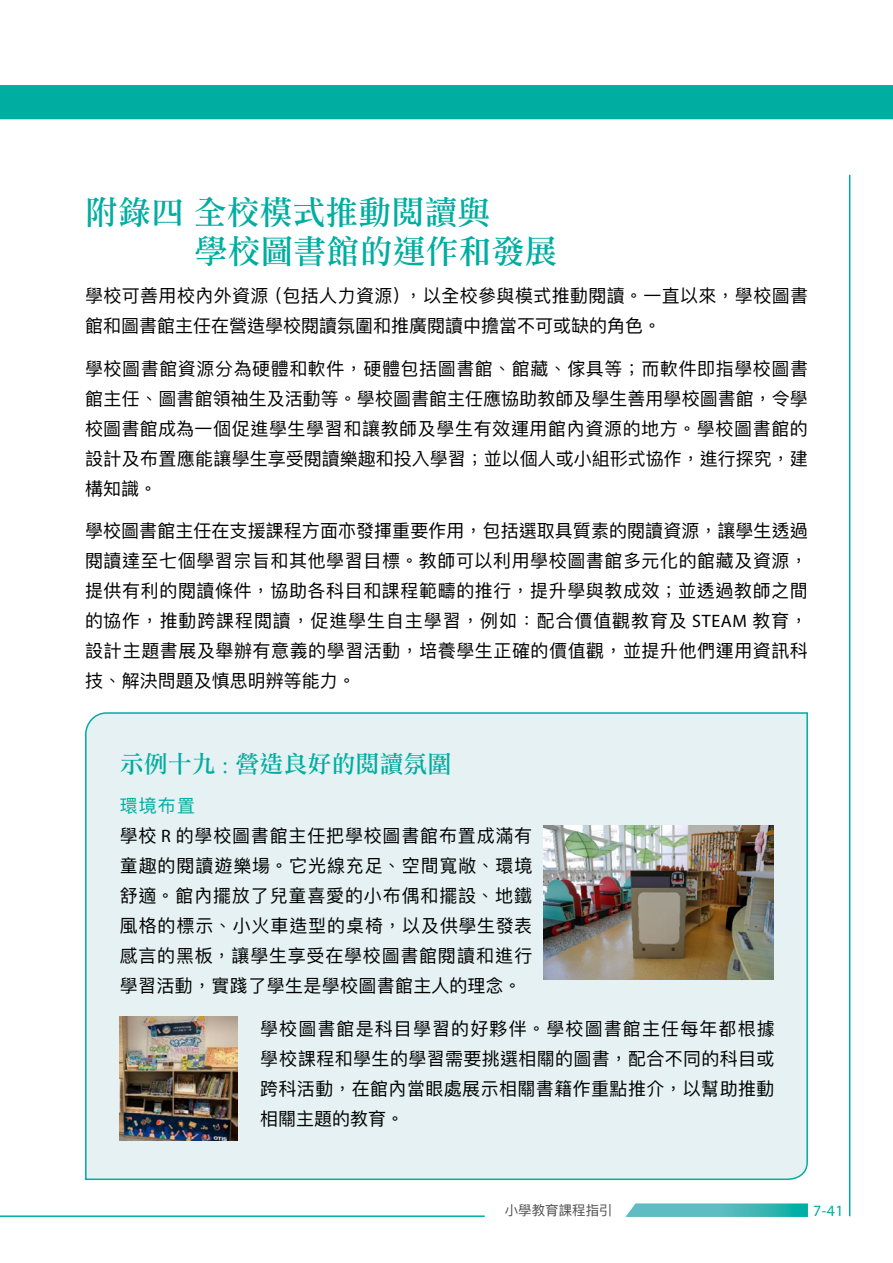
<style>
.page{position:relative;width:893px;height:1263px;background:#fff}
.page>*{position:absolute;margin:0;border:0;box-sizing:border-box;transform-origin:0 0}
.大標題{font:33px "DF Li Song W5 WIN BF";color:#00ada1}
.標題2{font:24px "DF Li Song W5 WIN BF";color:#00ada1}
.內文{font:18px/30px "Ping Fang HK Regular";letter-spacing:.02em;color:#000;text-align:justify}
.內文-列點段_1{font:18px/30px "Ping Fang HK Regular";letter-spacing:.025em;color:#000;text-align:justify}
.內文-列點段_1-2{font:18px "Ping Fang HK Regular";color:#00ada1}
.t1{font:15.75px "Myriad Pro";color:#00ada1}
.t2{font:13.5px "Ping Fang HK Regular";color:#4d4d4f}
.s1{font-family:"Myriad Pro"}
.s2{font-family:"Didot";font-size:24.75px}
</style>
<div class="page">
<div style="left:85px;top:712px;width:723px;height:469px;background:#e5f1f2"></div>
<hr style="left:849px;top:175px;width:1px;height:1041px;background:#00ada1">
<hr style="left:0;top:1215px;width:485px;height:2px;background:#00ada1">
<div style="left:0;top:85px;width:893px;height:34px;background:#00ada1"></div>
<svg style="left:625px;top:1203px;width:183px;height:14px;background:#54bcbe"></svg>
<img style="left:120px;top:1017px;width:117px;height:123px">
<img style="left:544px;top:826px;width:229px;height:153px">
<p class="大標題" style="left:85px;top:196px;width:407px">附錄四全校模式推動閱讀與</p>
<p class="大標題" style="left:195px;top:235px;width:364px">學校圖書館的運作和發展</p>
<p class="內文" style="left:85px;top:281px;width:725px">學校可善用校內外資源（包括人力資源），以全校參與模式推動閱讀。一直以來，學校圖書館和圖書館主任在營造學校閱讀氛圍和推廣閱讀中擔當不可或缺的角色。</p>
<p class="內文" style="left:85px;top:353px;width:725px">學校圖書館資源分為硬體和軟件，硬體包括圖書館、館藏、傢具等；而軟件即指學校圖書館主任、圖書館領袖生及活動等。學校圖書館主任應協助教師及學生善用學校圖書館，令學校圖書館成為一個促進學生學習和讓教師及學生有效運用館內資源的地方。學校圖書館的設計及布置應能讓學生享受閱讀樂趣和投入學習；並以個人或小組形式協作，進行探究，建構知識。</p>
<p class="內文" style="left:85px;top:516px;width:724px">學校圖書館主任在支援課程方面亦發揮重要作用，包括選取具質素的閱讀資源，讓學生透過閱讀達至七個學習宗旨和其他學習目標。教師可以利用學校圖書館多元化的館藏及資源，提供有利的閱讀條件，協助各科目和課程範疇的推行，提升學與教成效；並透過教師之間的協作，推動跨課程閲讀，促進學生自主學習，例如：配合價值觀教育及 <span class="s1">STEAM</span> 教育，設計主題書展及舉辦有意義的學習活動，培養學生正確的價值觀，並提升他們運用資訊科技、解決問題及慎思明辨等能力。</p>
<p class="標題2" style="left:120px;top:752px;width:333px">示例十九 <span class="s2">:</span> 營造良好的閱讀氛圍</p>
<p class="內文-列點段_1-2" style="left:120px;top:795px;width:77px">環境布置</p>
<p class="內文-列點段_1" style="left:120px;top:821px;width:414px">學校 <span class="s1">R</span> 的學校圖書館主任把學校圖書館布置成滿有童趣的閱讀遊樂場。它光線充足、空間寬敞、環境舒適。館內擺放了兒童喜愛的小布偶和擺設、地鐵風格的標示、小火車造型的桌椅，以及供學生發表感言的黑板，讓學生享受在學校圖書館閱讀和進行學習活動，實踐了學生是學校圖書館主人的理念。</p>
<p class="內文-列點段_1" style="left:260px;top:1014px;width:516px">學校圖書館是科目學習的好夥伴。學校圖書館主任每年都根據學校課程和學生的學習需要挑選相關的圖書，配合不同的科目或跨科活動，在館內當眼處展示相關書籍作重點推介，以幫助推動相關主題的教育。</p>
<p class="t2" style="left:505px;top:1202px;width:109px">小學教育課程指引</p>
<p class="t1" style="left:813px;top:1201px;width:32px">7-41</p>
</div>
